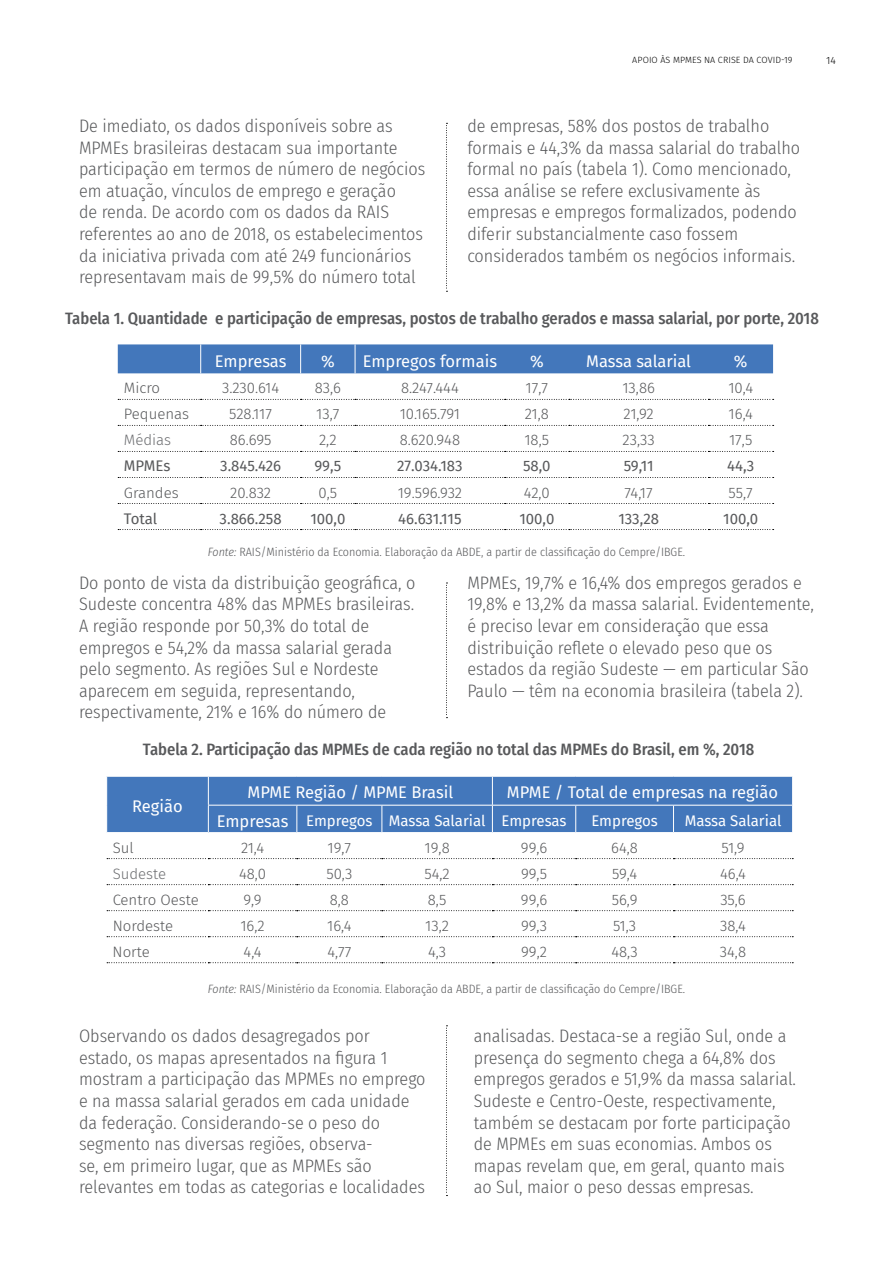
<style>
.page{position:relative;width:893px;height:1263px;background:#fff}
.page>*{position:absolute;margin:0;border:0;box-sizing:border-box;transform-origin:0 0}
.t1{font:300 18px/21.6px "Fira Sans Condensed";color:#58595b}
.t2{font:500 16.5px "Fira Sans Condensed";color:#58595b}
.t3{font:16.5px "Fira Sans";color:#fff}
.t4{font:300 15px "Fira Sans";color:#58595b}
.t5{font:15px "Fira Sans";color:#58595b}
.t6{font:15px "Fira Sans";letter-spacing:-.005em;color:#fff}
.t7{font:300 15px "Fira Sans";color:#6d6e71}
.t8{font:300 12px "Fira Sans Condensed";color:#58595b}
.t9{font:300 10.5px "Fira Sans";color:#000}
.t10{font:300 9px "Fira Sans";letter-spacing:.01em;color:#000}
.s1{font-style:italic}
.s2{font-size:16.5px}
</style>
<div class="page">
<svg style="left:118px;top:399px;width:656px;height:1px"></svg>
<svg style="left:118px;top:425px;width:656px;height:1px"></svg>
<svg style="left:118px;top:451px;width:656px;height:1px"></svg>
<svg style="left:118px;top:477px;width:656px;height:1px"></svg>
<svg style="left:118px;top:503px;width:656px;height:1px"></svg>
<svg style="left:118px;top:529px;width:656px;height:1px"></svg>
<div style="left:118px;top:344px;width:655px;height:29px;background:#4377bb"></div>
<svg style="left:107px;top:858px;width:686px;height:1px"></svg>
<svg style="left:107px;top:884px;width:686px;height:1px"></svg>
<svg style="left:107px;top:910px;width:686px;height:1px"></svg>
<svg style="left:107px;top:936px;width:686px;height:1px"></svg>
<svg style="left:107px;top:962px;width:686px;height:1px"></svg>
<div style="left:106px;top:776px;width:687px;height:56px;background:#4377bb"></div>
<svg style="left:446px;top:123px;width:1px;height:169px"></svg>
<svg style="left:446px;top:583px;width:1px;height:135px"></svg>
<svg style="left:446px;top:1025px;width:1px;height:171px"></svg>
<p class="t10" style="left:632px;top:54px;width:162px">APOIO ÀS MPMES NA CRISE DA COVID-19</p>
<p class="t9" style="left:826px;top:53px;width:11px">14</p>
<p class="t1" style="left:79px;top:115px;width:348px">De imediato, os dados disponíveis sobre as MPMEs brasileiras destacam sua importante participação em termos de número de negócios em atuação, vínculos de emprego e geração<br>de renda. De acordo com os dados da RAIS referentes ao ano de 2018, os estabelecimentos da iniciativa privada com até 249 funcionários representavam mais de 99,5% do número total</p>
<p class="t1" style="left:467px;top:115px;width:334px">de empresas, 58% dos postos de trabalho formais e 44,3% da massa salarial do trabalho formal no país (tabela 1). Como mencionado, essa análise se refere exclusivamente às empresas e empregos formalizados, podendo diferir substancialmente caso fossem considerados também os negócios informais.</p>
<p class="t2" style="left:65px;top:305px;width:755px">Tabela 1. Quantidade e participação de empresas, postos de trabalho gerados e massa salarial, por porte, 2018</p>
<p class="t3" style="left:215px;top:348px;width:73px">Empresas</p>
<p class="t3" style="left:321px;top:348px;width:15px">%</p>
<p class="t3" style="left:363px;top:348px;width:136px">Empregos formais</p>
<p class="t3" style="left:530px;top:348px;width:15px">%</p>
<p class="t3" style="left:586px;top:348px;width:106px">Massa salarial</p>
<p class="t3" style="left:734px;top:348px;width:15px">%</p>
<p class="t4" style="left:124px;top:377px;width:38px">Micro</p>
<p class="t4" style="left:222px;top:377px;width:59px">3.230.614</p>
<p class="t4" style="left:315px;top:377px;width:28px">83,6</p>
<p class="t4" style="left:401px;top:377px;width:59px">8.247.444</p>
<p class="t4" style="left:526px;top:377px;width:24px">17,7</p>
<p class="t4" style="left:622px;top:377px;width:34px">13,86</p>
<p class="t4" style="left:728px;top:377px;width:26px">10,4</p>
<p class="t4" style="left:124px;top:404px;width:67px">Pequenas</p>
<p class="t4" style="left:229px;top:404px;width:44px">528.117</p>
<p class="t4" style="left:316px;top:404px;width:25px">13,7</p>
<p class="t4" style="left:400px;top:404px;width:62px">10.165.791</p>
<p class="t4" style="left:525px;top:404px;width:26px">21,8</p>
<p class="t4" style="left:624px;top:404px;width:32px">21,92</p>
<p class="t4" style="left:729px;top:404px;width:26px">16,4</p>
<p class="t7" style="left:124px;top:430px;width:49px">Médias</p>
<p class="t4" style="left:230px;top:430px;width:43px">86.695</p>
<p class="t4" style="left:319px;top:430px;width:19px">2,2</p>
<p class="t4" style="left:400px;top:430px;width:62px">8.620.948</p>
<p class="t4" style="left:524px;top:430px;width:26px">18,5</p>
<p class="t4" style="left:623px;top:430px;width:34px">23,33</p>
<p class="t4" style="left:729px;top:430px;width:25px">17,5</p>
<p class="t5" style="left:124px;top:455px;width:48px">MPMEs</p>
<p class="t5" style="left:220px;top:455px;width:62px">3.845.426</p>
<p class="t5" style="left:314px;top:455px;width:29px">99,5</p>
<p class="t5" style="left:397px;top:455px;width:67px">27.034.183</p>
<p class="t5" style="left:523px;top:455px;width:29px">58,0</p>
<p class="t5" style="left:624px;top:455px;width:32px">59,11</p>
<p class="t5" style="left:727px;top:455px;width:29px">44,3</p>
<p class="t4" style="left:124px;top:482px;width:56px">Grandes</p>
<p class="t4" style="left:230px;top:482px;width:42px">20.832</p>
<p class="t4" style="left:318px;top:482px;width:20px">0,5</p>
<p class="t4" style="left:398px;top:482px;width:66px">19.596.932</p>
<p class="t4" style="left:524px;top:482px;width:27px">42,0</p>
<p class="t4" style="left:625px;top:482px;width:30px">74,17</p>
<p class="t4" style="left:729px;top:482px;width:26px">55,7</p>
<p class="t5" style="left:124px;top:507px;width:35px">Total</p>
<p class="t5" style="left:220px;top:507px;width:64px">3.866.258</p>
<p class="t5" style="left:310px;top:507px;width:37px">100,0</p>
<p class="t5" style="left:398px;top:507px;width:65px">46.631.115</p>
<p class="t5" style="left:519px;top:507px;width:37px">100,0</p>
<p class="t5" style="left:618px;top:507px;width:42px">133,28</p>
<p class="t5" style="left:723px;top:507px;width:37px">100,0</p>
<p class="t8" style="left:208px;top:543px;width:479px"><span class="s1">Fonte:</span> RAIS/Ministério da Economia. Elaboração da ABDE, a partir de classificação do Cempre/IBGE.</p>
<p class="t1" style="left:79px;top:572px;width:338px">Do ponto de vista da distribuição geográfica, o Sudeste concentra 48% das MPMEs brasileiras.<br>A região responde por 50,3% do total de empregos e 54,2% da massa salarial gerada pelo segmento. As regiões Sul e Nordeste aparecem em seguida, representando, respectivamente, 21% e 16% do número de</p>
<p class="t1" style="left:467px;top:572px;width:348px">MPMEs, 19,7% e 16,4% dos empregos gerados e 19,8% e 13,2% da massa salarial. Evidentemente, é preciso levar em consideração que essa distribuição reflete o elevado peso que os estados da região Sudeste — em particular São Paulo — têm na economia brasileira (tabela 2).</p>
<p class="t2" style="left:143px;top:736px;width:613px">Tabela 2. Participação das MPMEs de cada região no total das MPMEs do Brasil, em %, 2018</p>
<p class="t3" style="left:132px;top:794px;width:52px">Região</p>
<p class="t3" style="left:248px;top:780px;width:207px">MPME Região / MPME Brasil</p>
<p class="t3" style="left:507px;top:780px;width:273px">MPME / Total de empresas na região</p>
<p class="t6" style="left:217px;top:809px;width:351px"><span class="s2">Empresas</span> Empregos Massa Salarial Empresas</p>
<p class="t6" style="left:591px;top:809px;width:68px">Empregos</p>
<p class="t6" style="left:685px;top:809px;width:98px">Massa Salarial</p>
<p class="t4" style="left:113px;top:837px;width:23px">Sul</p>
<p class="t4" style="left:241px;top:837px;width:25px">21,4</p>
<p class="t4" style="left:328px;top:837px;width:25px">19,7</p>
<p class="t4" style="left:425px;top:837px;width:27px">19,8</p>
<p class="t4" style="left:521px;top:837px;width:28px">99,6</p>
<p class="t4" style="left:611px;top:837px;width:28px">64,8</p>
<p class="t4" style="left:721px;top:837px;width:25px">51,9</p>
<p class="t7" style="left:113px;top:863px;width:55px">Sudeste</p>
<p class="t4" style="left:239px;top:863px;width:29px">48,0</p>
<p class="t4" style="left:326px;top:863px;width:28px">50,3</p>
<p class="t4" style="left:424px;top:863px;width:27px">54,2</p>
<p class="t4" style="left:521px;top:863px;width:28px">99,5</p>
<p class="t4" style="left:612px;top:863px;width:27px">59,4</p>
<p class="t4" style="left:720px;top:863px;width:27px">46,4</p>
<p class="t4" style="left:113px;top:889px;width:88px">Centro Oeste</p>
<p class="t4" style="left:243px;top:889px;width:20px">9,9</p>
<p class="t4" style="left:330px;top:889px;width:21px">8,8</p>
<p class="t4" style="left:428px;top:889px;width:20px">8,5</p>
<p class="t4" style="left:521px;top:889px;width:28px">99,6</p>
<p class="t4" style="left:612px;top:889px;width:27px">56,9</p>
<p class="t4" style="left:720px;top:889px;width:27px">35,6</p>
<p class="t4" style="left:113px;top:915px;width:62px">Nordeste</p>
<p class="t4" style="left:240px;top:915px;width:26px">16,2</p>
<p class="t4" style="left:327px;top:915px;width:26px">16,4</p>
<p class="t4" style="left:425px;top:915px;width:25px">13,2</p>
<p class="t4" style="left:521px;top:915px;width:27px">99,3</p>
<p class="t4" style="left:613px;top:915px;width:25px">51,3</p>
<p class="t4" style="left:720px;top:915px;width:27px">38,4</p>
<p class="t4" style="left:113px;top:941px;width:39px">Norte</p>
<p class="t4" style="left:244px;top:941px;width:20px">4,4</p>
<p class="t4" style="left:327px;top:941px;width:25px">4,77</p>
<p class="t4" style="left:428px;top:941px;width:20px">4,3</p>
<p class="t4" style="left:521px;top:941px;width:27px">99,2</p>
<p class="t4" style="left:611px;top:941px;width:28px">48,3</p>
<p class="t4" style="left:720px;top:941px;width:28px">34,8</p>
<p class="t8" style="left:208px;top:981px;width:479px"><span class="s1">Fonte:</span> RAIS/Ministério da Economia. Elaboração da ABDE, a partir de classificação do Cempre/IBGE.</p>
<p class="t1" style="left:79px;top:1025px;width:348px">Observando os dados desagregados por estado, os mapas apresentados na figura 1 mostram a participação das MPMEs no emprego e na massa salarial gerados em cada unidade da federação. Considerando-se o peso do segmento nas diversas regiões, observa-<br>se, em primeiro lugar, que as MPMEs são relevantes em todas as categorias e localidades</p>
<p class="t1" style="left:474px;top:1025px;width:324px">analisadas. Destaca-se a região Sul, onde a presença do segmento chega a 64,8% dos empregos gerados e 51,9% da massa salarial.<br>Sudeste e Centro-Oeste, respectivamente, também se destacam por forte participação de MPMEs em suas economias. Ambos os mapas revelam que, em geral, quanto mais ao Sul, maior o peso dessas empresas.</p>
</div>
